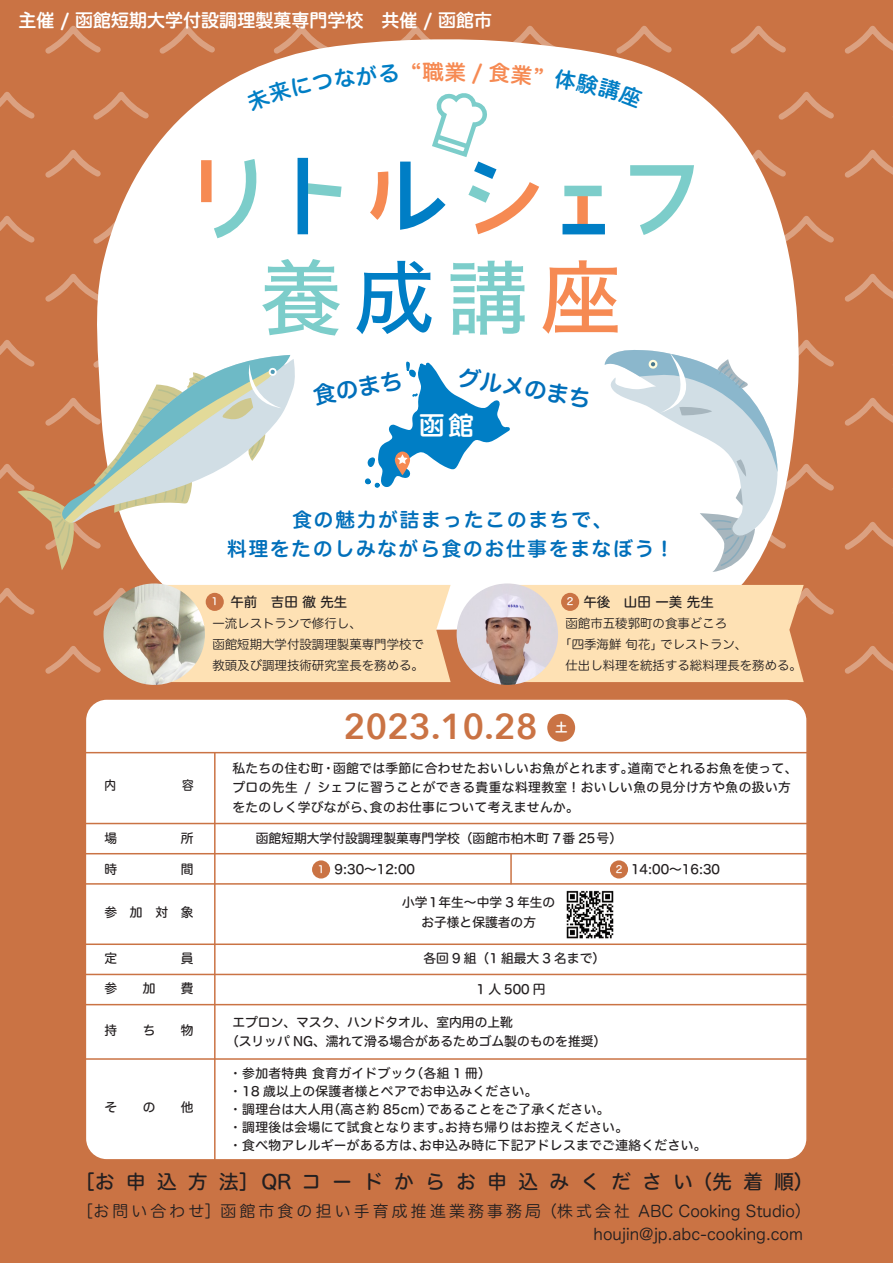
<style>
.page{position:relative;width:893px;height:1263px;background:#ca7344}
.page>*{position:absolute;margin:0;border:0;box-sizing:border-box;transform-origin:0 0}
.t1{font:81px "Hiragino Sans W5";color:#7ccdca}
.t2{font:600 36px "Avenir Next";color:#ca7344}
.t3{font:25.5px "Hira Maru Std W6";color:#fff}
.t4{font:22.5px "Hira Maru Std W6";color:#006fba}
.t5{font:21px "Hira Maru Std W6";color:#f68a53}
.t6{font:19.5px/28.5px "Hira Maru Std W6";letter-spacing:.1em;color:#006fba;text-align:center}
.t7{font:19.5px "Hira Maru Std W5";letter-spacing:.59em;color:#231f20}
.t8{font:18px "Hira Maru Std W6";color:#fff}
.t9{font:15.9px/22.8px "Hira Maru Std W3";color:#231f20}
.t10{font:13.5px "Hira Maru Std W5";color:#231f20}
.t11{font:12.75px/18px "Hira Maru Std W5";letter-spacing:.025em;color:#231f20}
.t12{font:12.75px/19.5px "Hira Maru Std W5";color:#231f20;text-align:center}
.t13{font:12.75px "Hira Maru Std W5";letter-spacing:.025em;color:#231f20;scale:.91 1}
.t14{font:12.45px/21px "Hira Maru Std W3";color:#231f20}
.t15{font:12.45px "Hira Maru Std W6";color:#fff}
.t16{font:10.05px "Hira Maru Std W5";color:#fff}
.s1{color:#007ec5}
.s2{color:#f68a53}
</style>
<div class="page">
<svg style="left:45px;top:274px;width:48px;height:28px"></svg>
<svg style="left:845px;top:274px;width:48px;height:28px"></svg>
<div style="left:93px;top:249px;width:706px;height:332px;background:#fff"></div>
<div style="left:85px;top:699px;width:722px;height:461px;background:#fff;border-radius:21px"></div>
<div style="left:85px;top:698px;width:723px;height:462px;border:2px solid #ca7344;border-radius:21px"></div>
<hr style="left:214px;top:753px;width:2px;height:409px;background:#ca7344">
<hr style="left:510px;top:853px;width:2px;height:31px;background:#ca7344">
<hr style="left:85px;top:823px;width:722px;height:1px;background:#ca7344">
<hr style="left:85px;top:853px;width:722px;height:1px;background:#ca7344">
<hr style="left:85px;top:883px;width:722px;height:2px;background:#ca7344">
<hr style="left:85px;top:943px;width:722px;height:2px;background:#ca7344">
<hr style="left:85px;top:974px;width:722px;height:1px;background:#ca7344">
<hr style="left:85px;top:1004px;width:722px;height:1px;background:#ca7344">
<hr style="left:85px;top:1058px;width:722px;height:2px;background:#ca7344">
<hr style="left:85px;top:752px;width:722px;height:1px;background:#ca7344">
<div style="left:547px;top:714px;width:28px;height:28px;background:#ca7344;border-radius:50%"></div>
<svg style="left:0;top:581px;width:893px;height:101px"></svg>
<img style="left:457px;top:583px;width:101px;height:102px;border-radius:51px">
<img style="left:566px;top:890px;width:48px;height:49px">
<svg style="left:0;top:333px;width:893px;height:239px"></svg>
<div style="left:206px;top:593px;width:18px;height:18px;background:#ca7344;border-radius:50%"></div>
<div style="left:312px;top:860px;width:18px;height:18px;background:#ca7344;border-radius:50%"></div>
<div style="left:610px;top:860px;width:18px;height:18px;background:#ca7344;border-radius:50%"></div>
<div style="left:561px;top:593px;width:18px;height:18px;background:#ca7344;border-radius:50%"></div>
<svg style="left:0;top:25px;width:893px;height:224px"></svg>
<p class="t8" style="left:18px;top:7px;width:475px">主催 / 函館短期大学付設調理製菓専門学校　共催 / 函館市</p>
<p class="t5" style="left:445px;top:56px;width:23px">業</p>
<p class="t1" style="left:260px;top:225px;width:362px">養<span class="s1">成</span>講<span class="s2">座</span></p>
<p class="t4" style="left:311px;top:379px;width:91px;rotate:-10deg">食のまち</p>
<p class="t4" style="left:461px;top:360px;width:136px;rotate:10deg">グルメのまち</p>
<p class="t3" style="left:419px;top:406px;width:57px">函館</p>
<p class="t6" style="left:227px;top:506px;width:442px">食の魅力が詰まったこのまちで、<br>料理をたのしみながら食のお仕事をまなぼう !</p>
<p class="t10" style="left:212px;top:591px;width:136px">　 午前　吉田 徹 先生</p>
<p class="t14" style="left:212px;top:613px;width:213px">一流レストランで修行し、<br>函館短期大学付設調理製菓専門学校で教頭及び調理技術研究室長を務める。</p>
<p class="t16" style="left:211px;top:594px;width:8px">1</p>
<p class="t10" style="left:565px;top:591px;width:150px">　 午後　山田 一美 先生</p>
<p class="t14" style="left:565px;top:613px;width:163px">函館市五稜郭町の食事どころ</p>
<p class="t14" style="left:559px;top:634px;width:190px">「四季海鮮 旬花」でレストラン、</p>
<p class="t14" style="left:565px;top:655px;width:238px">仕出し料理を統括する総料理長を務める。</p>
<p class="t16" style="left:567px;top:594px;width:8px">2</p>
<p class="t13" style="left:104px;top:775px;width:14px">内</p>
<p class="t13" style="left:182px;top:775px;width:14px">容</p>
<p class="t11" style="left:104px;top:829px;width:14px">場</p>
<p class="t11" style="left:181px;top:829px;width:14px">所</p>
<p class="t11" style="left:104px;top:860px;width:14px">時</p>
<p class="t11" style="left:181px;top:860px;width:14px">間</p>
<p class="t11" style="left:104px;top:903px;width:91px">参加対象</p>
<p class="t11" style="left:104px;top:950px;width:14px">定</p>
<p class="t11" style="left:181px;top:950px;width:14px">員</p>
<p class="t11" style="left:104px;top:980px;width:14px">参</p>
<p class="t11" style="left:143px;top:980px;width:14px">加</p>
<p class="t11" style="left:181px;top:980px;width:14px">費</p>
<p class="t11" style="left:104px;top:1022px;width:14px">持</p>
<p class="t11" style="left:143px;top:1022px;width:14px">ち</p>
<p class="t11" style="left:181px;top:1022px;width:14px">物</p>
<p class="t11" style="left:104px;top:1098px;width:14px">そ</p>
<p class="t11" style="left:143px;top:1098px;width:14px">の</p>
<p class="t11" style="left:181px;top:1098px;width:14px">他</p>
<p class="t2" style="left:343px;top:695px;width:196px">2023.10.28</p>
<p class="t15" style="left:555px;top:717px;width:14px">土</p>
<p class="t11" style="left:232px;top:758px;width:566px;line-height:19.5px">私たちの住む町・函館では季節に合わせたおいしいお魚がとれます。道南でとれるお魚を使って、プロの先生 / シェフに習うことができる貴重な料理教室！おいしい魚の見分け方や魚の扱い方をたのしく学びながら、食のお仕事について考えませんか。</p>
<p class="t12" style="left:256px;top:828px;width:368px">函館短期大学付設調理製菓専門学校（函館市柏木町 7番 25号）</p>
<p class="t11" style="left:318px;top:860px;width:99px">　 9:30～12:00</p>
<p class="t11" style="left:614px;top:860px;width:107px">　 14:00～16:30</p>
<p class="t12" style="left:402px;top:893px;width:155px">小学1年生～中学 3 年生のお子様と保護者の方</p>
<p class="t11" style="left:423px;top:950px;width:183px">各回 9 組（1 組最大 3 名まで）</p>
<p class="t11" style="left:477px;top:980px;width:71px">1人500円</p>
<p class="t12" style="left:226px;top:1012px;width:382px;text-align:left;text-indent:6px">エプロン、マスク、ハンドタオル、室内用の上靴<br>（スリッパ NG、濡れて滑る場合があるためゴム製のものを推奨）</p>
<p class="t11" style="left:229px;top:1064px;width:479px">・参加者特典 食育ガイドブック（各組 1 冊）<br>・18 歳以上の保護者様とペアでお申込みください。<br>・調理台は大人用（高さ約 85cm）であることをご了承ください。<br>・調理後は会場にて試食となります。お持ち帰りはお控えください。<br>・食べ物アレルギーがある方は、お申込み時に下記アドレスまでご連絡ください。</p>
<p class="t16" style="left:318px;top:861px;width:8px">1</p>
<p class="t16" style="left:616px;top:861px;width:8px">2</p>
<p class="t7" style="left:76px;top:1167px;width:739px">［お申込方法］ QRコードからお申込みください（先着順）</p>
<p class="t9" style="left:594px;top:1199px;width:219px;text-indent:-516px">［お問い合わせ］函館市食の担い手育成推進業務事務局（株式会社 ABC Cooking Studio）houjin@jp.abc-cooking.com</p>
</div>
